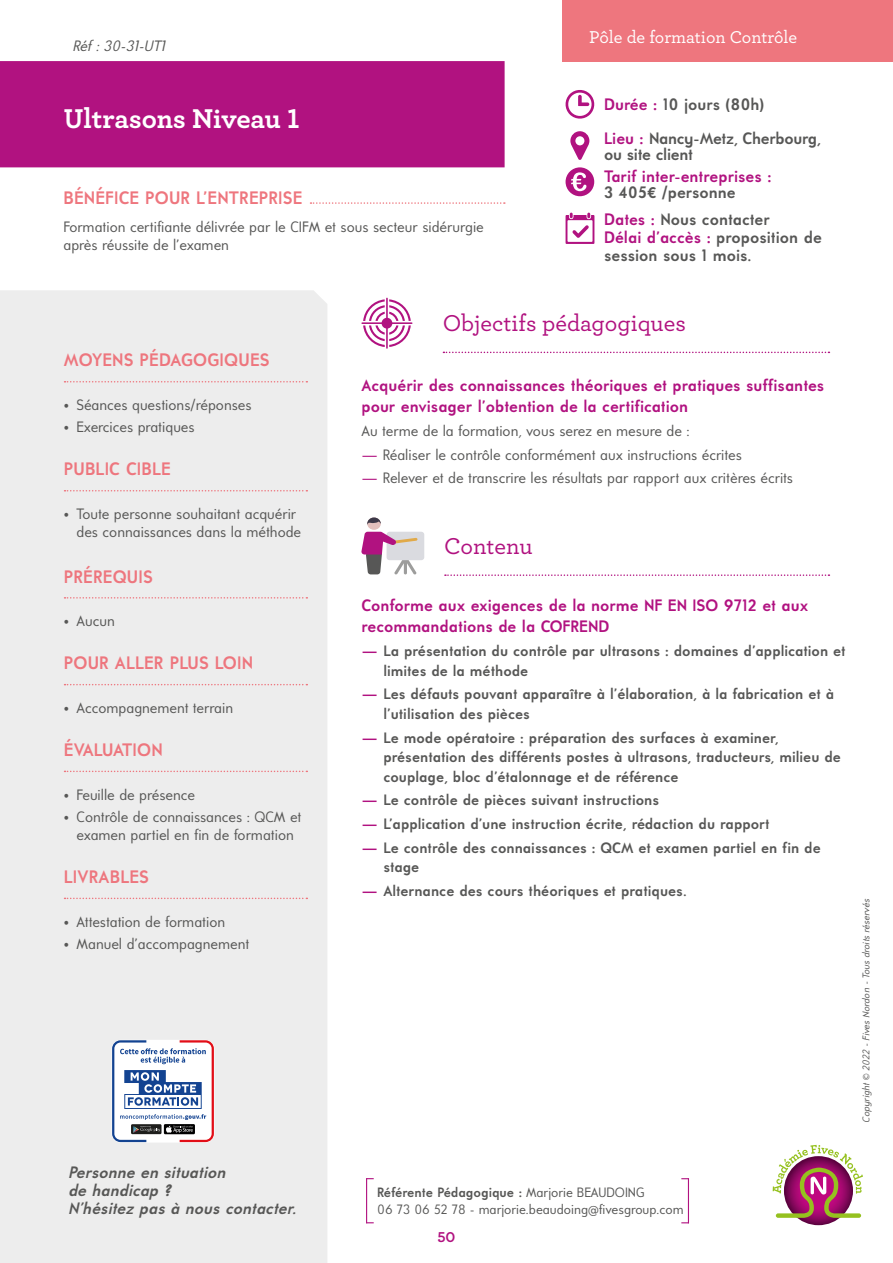
<style>
.page{position:relative;width:893px;height:1263px;background:#fff}
.page>*{position:absolute;margin:0;border:0;box-sizing:border-box;transform-origin:0 0}
.t1{font:700 28.5px "Archer";letter-spacing:-.005em;color:#fff}
.t2{font:500 24px "Archer";color:#b11280}
.t3{font:700 18px "Universalis ADF Std";letter-spacing:.01em;color:#ee767e}
.t4{font:500 18px "Archer";color:#fff}
.t5{font:700 16.5px/21px "Universalis ADF Std";color:#b11280}
.t6{font:700 16.5px/26.5px "Universalis ADF Std";color:#575756}
.t7{font:italic 700 16.5px/18px "Universalis ADF Std";color:#575756}
.t8{font:700 16.5px/33px "Universalis ADF Std";letter-spacing:-.02em;color:#575756}
.t9{font:700 15px/19.5px "Universalis ADF Std";color:#575756}
.t10{font:15px/18px "Universalis ADF Std";color:#575756}
.t11{font:italic 15px "Universalis ADF Std";color:#575756}
.t12{font:700 15px "Archer";color:#b11280}
.t13{font:13.5px/16.5px "Universalis ADF Std";color:#575756}
.t14{font:italic 9.75px "Universalis ADF Std";letter-spacing:-.01em;color:#575756}
.s1{color:#b11280}
.s2{font-size:16.5px;color:#b11280}
.s3{font-weight:700}
</style>
<div class="page">
<div style="left:0;top:61px;width:505px;height:106px;background:#b11280"></div>
<div style="left:0;top:290px;width:327px;height:973px;background:#ededed"></div>
<svg style="left:361px;top:298px;width:51px;height:51px"></svg>
<svg style="left:443px;top:352px;width:386px;height:1px"></svg>
<svg style="left:445px;top:574px;width:384px;height:2px"></svg>
<div style="left:387px;top:532px;width:37px;height:28px;background:#dadbe0;border-radius:3px"></div>
<svg style="left:361px;top:532px;width:57px;height:43px"></svg>
<div style="left:367px;top:517px;width:14px;height:13px;background:#e2c0bd;border-radius:50%"></div>
<svg style="left:367px;top:517px;width:14px;height:8px"></svg>
<svg style="left:784px;top:1156px;width:69px;height:69px"></svg>
<svg style="left:773px;top:1145px;width:90px;height:73px"></svg>
<svg style="left:310px;top:202px;width:195px;height:2px"></svg>
<div style="left:563px;top:0;width:330px;height:61px;background:#ee767e"></div>
<svg style="left:112px;top:1040px;width:102px;height:102px"></svg>
<svg style="left:65px;top:381px;width:242px;height:1px"></svg>
<svg style="left:65px;top:490px;width:242px;height:1px"></svg>
<hr style="left:688px;top:1178px;width:1px;height:45px;background:#b11280">
<hr style="left:366px;top:1178px;width:1px;height:45px;background:#b11280">
<svg style="left:565px;top:90px;width:30px;height:29px"></svg>
<svg style="left:570px;top:131px;width:19px;height:29px"></svg>
<svg style="left:566px;top:167px;width:28px;height:29px"></svg>
<svg style="left:566px;top:213px;width:28px;height:31px"></svg>
<svg style="left:65px;top:597px;width:242px;height:2px"></svg>
<svg style="left:65px;top:771px;width:242px;height:1px"></svg>
<svg style="left:65px;top:898px;width:242px;height:1px"></svg>
<svg style="left:65px;top:684px;width:242px;height:1px"></svg>
<p class="t11" style="left:73px;top:37px;width:94px">Réf : 30-31-UT1</p>
<h1 class="t1" style="left:64px;top:96px;width:237px">Ultrasons Niveau 1</h1>
<p class="t3" style="left:64px;top:187px;width:240px">BÉNÉFICE POUR L’ENTREPRISE</p>
<p class="t10" style="left:63px;top:218px;width:422px">Formation certifiante délivrée par le CIFM et sous secteur sidérurgie après réussite de l’examen</p>
<p class="t4" style="left:589px;top:24px;width:210px">Pôle de formation Contrôle</p>
<p class="t8" style="left:604px;top:88px;width:218px"><span class="s1">Durée :</span> 10 jours (80h)<br><span class="s1">Lieu :</span> Nancy-Metz, Cherbourg,</p>
<p class="t8" style="left:604px;top:137px;width:90px">ou site client</p>
<p class="t5" style="left:604px;top:165px;width:169px">Tarif inter-entreprises :</p>
<p class="t6" style="left:604px;top:179px;width:167px">3 405€ /personne<br><span class="s1">Dates :</span> Nous contacter</p>
<p class="t6" style="left:604px;top:228px;width:219px;line-height:18px"><span class="s1">Délai d’accès :</span> proposition de session sous 1 mois.</p>
<p class="t3" style="left:64px;top:349px;width:207px">MOYENS PÉDAGOGIQUES</p>
<p class="t10" style="left:64px;top:395px;width:189px">• Séances questions/réponses</p>
<p class="t10" style="left:64px;top:418px;width:132px">• Exercices pratiques</p>
<p class="t3" style="left:64px;top:458px;width:108px">PUBLIC CIBLE</p>
<p class="t10" style="left:77px;top:504px;width:226px;text-indent:-13px">• Toute personne souhaitant acquérir des connaissances dans la méthode</p>
<p class="t3" style="left:64px;top:565px;width:90px">PRÉREQUIS</p>
<p class="t10" style="left:64px;top:611px;width:53px">• Aucun</p>
<p class="t3" style="left:64px;top:652px;width:191px">POUR ALLER PLUS LOIN</p>
<p class="t10" style="left:64px;top:698px;width:171px">• Accompagnement terrain</p>
<p class="t3" style="left:64px;top:739px;width:100px">ÉVALUATION</p>
<p class="t10" style="left:64px;top:785px;width:133px">• Feuille de présence</p>
<p class="t10" style="left:64px;top:807px;width:239px;text-align:center">• Contrôle de connaissances : QCM et examen partiel en fin de formation</p>
<p class="t3" style="left:64px;top:866px;width:86px">LIVRABLES</p>
<p class="t10" style="left:64px;top:912px;width:163px">• Attestation de formation</p>
<p class="t10" style="left:64px;top:934px;width:187px">• Manuel d’accompagnement</p>
<p class="t7" style="left:68px;top:1162px;width:230px">Personne en situation<br>de handicap ?<br>N’hésitez pas à nous contacter.</p>
<h2 class="t2" style="left:443px;top:306px;width:245px">Objectifs pédagogiques</h2>
<p class="t5" style="left:361px;top:374px;width:464px">Acquérir des connaissances théoriques et pratiques suffisantes pour envisager l’obtention de la certification</p>
<p class="t10" style="left:361px;top:421px;width:330px">Au terme de la formation, vous serez en mesure de :</p>
<p class="t10" style="left:361px;top:445px;width:382px"><span class="s2">—</span> Réaliser le contrôle conformément aux instructions écrites</p>
<p class="t10" style="left:361px;top:469px;width:433px"><span class="s2">—</span> Relever et de transcrire les résultats par rapport aux critères écrits</p>
<h2 class="t2" style="left:444px;top:529px;width:90px">Contenu</h2>
<p class="t5" style="left:361px;top:595px;width:448px">Conforme aux exigences de la norme NF EN ISO 9712 et aux recommandations de la COFREND</p>
<p class="t9" style="left:383px;top:641px;width:464px;text-indent:-22px"><span class="s2">—</span> La présentation du contrôle par ultrasons : domaines d’application et limites de la méthode</p>
<p class="t9" style="left:383px;top:684px;width:452px;text-indent:-22px"><span class="s2">—</span> Les défauts pouvant apparaître à l’élaboration, à la fabrication et à l’utilisation des pièces</p>
<p class="t9" style="left:383px;top:727px;width:459px;text-indent:-22px"><span class="s2">—</span> Le mode opératoire : préparation des surfaces à examiner, présentation des différents postes à ultrasons, traducteurs, milieu de couplage, bloc d’étalonnage et de référence</p>
<p class="t9" style="left:361px;top:790px;width:299px"><span class="s2">—</span> Le contrôle de pièces suivant instructions</p>
<p class="t9" style="left:361px;top:814px;width:410px"><span class="s2">—</span> L’application d’une instruction écrite, rédaction du rapport</p>
<p class="t9" style="left:383px;top:837px;width:439px;text-indent:-22px"><span class="s2">—</span> Le contrôle des connaissances : QCM et examen partiel en fin de stage</p>
<p class="t9" style="left:361px;top:881px;width:327px"><span class="s2">—</span> Alternance des cours théoriques et pratiques.</p>
<p class="t14" style="left:860px;top:1123px;width:225px;rotate:-90deg">Copyright © 2022 - Fives Nordon - Tous droits réservés</p>
<p class="t13" style="left:377px;top:1184px;width:308px"><span class="s3">Référente Pédagogique :</span> Marjorie BEAUDOING<br>06 73 06 52 78 - marjorie.beaudoing@fivesgroup.com</p>
<p class="t12" style="left:437px;top:1225px;width:20px">50</p>
</div>
